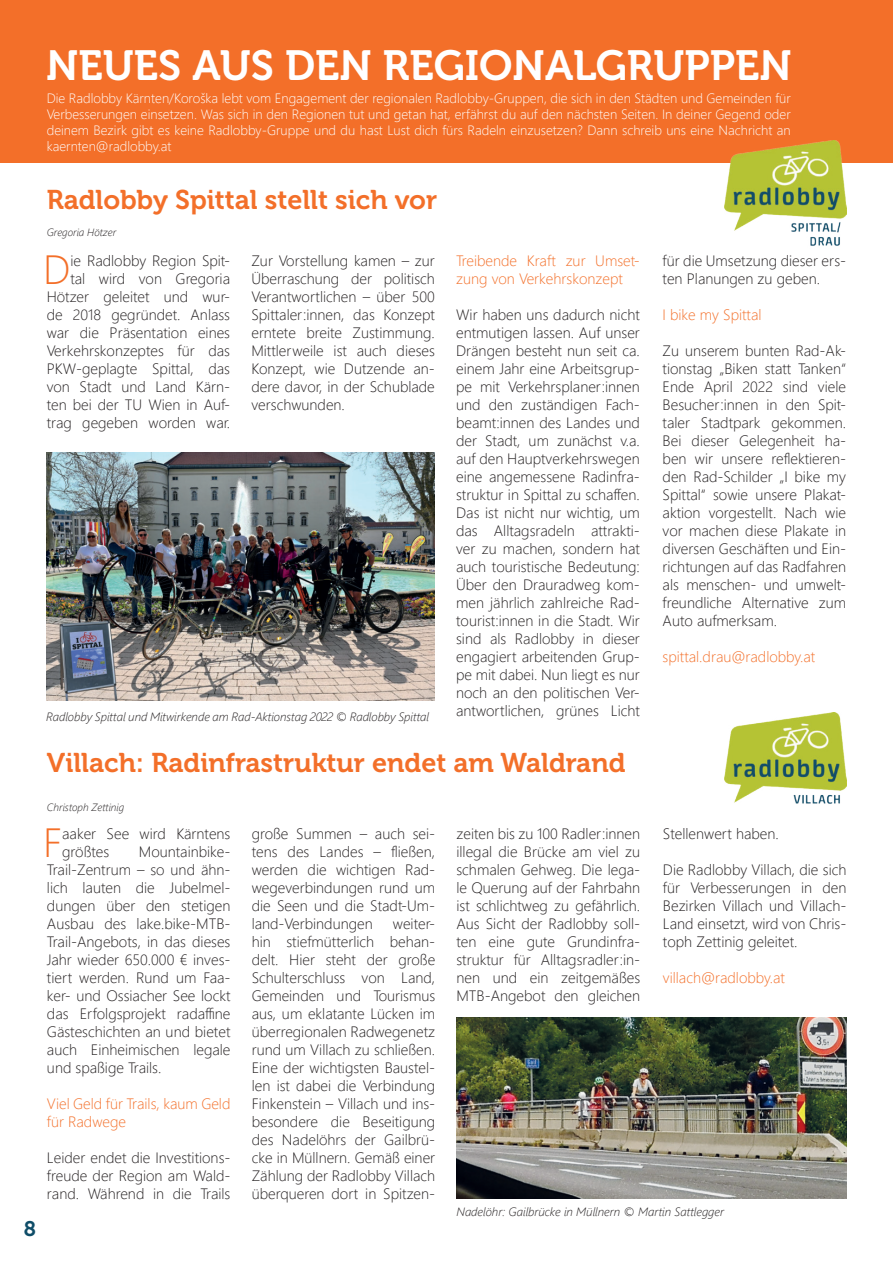
<style>
.page{position:relative;width:893px;height:1263px;background:#fff}
.page>*{position:absolute;margin:0;border:0;box-sizing:border-box;transform-origin:0 0}
.t1{font:42px "Museo 700";color:#fff}
.t2{font:300 40.65px "Segoe UI";color:#f36f29}
.t3{font:27px "Museo 700";color:#f36f29}
.t4{font:21px "Museo 700";color:#0f4d68}
.t5{font:300 15px/18px "Segoe UI";color:#231f20;text-align:justify}
.t6{font:300 15px/18px "Segoe UI";color:#f36f29}
.t7{font:300 13.5px/16.2px "Segoe UI";color:#fff;text-align:justify}
.t8{font:italic 300 12px "Segoe UI";color:#231f20}
.t9{font:italic 300 10.5px "Segoe UI";color:#231f20}
</style>
<div class="page">
<div style="left:0;top:0;width:893px;height:162px;background:#f36f29"></div>
<img style="left:46px;top:452px;width:389px;height:249px">
<img style="left:456px;top:1018px;width:390px;height:181px">
<img style="left:724px;top:140px;width:122px;height:106px">
<img style="left:724px;top:712px;width:122px;height:92px">
<h1 class="t1" style="left:46px;top:42px;width:747px">NEUES AUS DEN REGIONALGRUPPEN</h1>
<p class="t7" style="left:47px;top:91px;width:745px">Die Radlobby Kärnten/Koroška lebt vom Engagement der regionalen Radlobby-Gruppen, die sich in den Städten und Gemeinden für Verbesserungen einsetzen. Was sich in den Regionen tut und getan hat, erfährst du auf den nächsten Seiten. In deiner Gegend oder deinem Bezirk gibt es keine Radlobby-Gruppe und du hast Lust dich fürs Radeln einzusetzen? Dann schreib uns eine Nachricht an kaernten@radlobby.at</p>
<h3 class="t3" style="left:47px;top:185px;width:392px">Radlobby Spittal stellt sich vor</h3>
<p class="t9" style="left:47px;top:228px;width:71px">Gregoria Hötzer</p>
<p class="t5" style="left:47px;top:252px;width:185px;text-align:right">ie Radlobby Region Spit-<br>tal wird von Gregoria<br>Hötzer geleitet und wur&shy;de 2018 gegründet. Anlass war die Präsentation eines<br>Verkehrskonzeptes für das<br>PKW-geplagte Spittal, das von Stadt und Land Kärn&shy;ten bei der TU Wien in Auf&shy;trag gegeben worden war.</p>
<h2 class="t2" style="left:43px;top:252px;width:29px">D</h2>
<p class="t5" style="left:251px;top:252px;width:185px">Zur Vorstellung kamen – zur Überraschung der politisch Verantwortlichen – über 500<br>Spittaler:innen, das Konzept erntete breite Zustimmung.<br>Mittlerweile ist auch dieses Konzept, wie Dutzende an&shy;dere davor, in der Schublade verschwunden.</p>
<p class="t8" style="left:46px;top:712px;width:384px">Radlobby Spittal und Mitwirkende am Rad-Aktionstag 2022 © Radlobby Spittal</p>
<p class="t6" style="left:456px;top:252px;width:185px">Treibende Kraft zur Umset&shy;zung von Verkehrskonzept</p>
<p class="t5" style="left:456px;top:306px;width:185px">Wir haben uns dadurch nicht entmutigen lassen. Auf unser Drängen besteht nun seit ca. einem Jahr eine Arbeitsgrup&shy;pe mit Verkehrsplaner:innen und den zuständigen Fach&shy;beamt:innen des Landes und der Stadt, um zunächst v.a. auf den Hauptverkehrswegen eine angemessene Radinfra&shy;struktur in Spittal zu schaffen.<br>Das ist nicht nur wichtig, um das Alltagsradeln attrakti&shy;ver zu machen, sondern hat auch touristische Bedeutung:<br>Über den Drauradweg kom&shy;men jährlich zahlreiche Rad&shy;tourist:innen in die Stadt. Wir sind als Radlobby in dieser engagiert arbeitenden Grup&shy;pe mit dabei. Nun liegt es nur noch an den politischen Ver&shy;antwortlichen, grünes Licht</p>
<h3 class="t3" style="left:47px;top:748px;width:580px">Villach: Radinfrastruktur endet am Waldrand</h3>
<p class="t5" style="left:663px;top:252px;width:185px">für die Umsetzung dieser ers&shy;ten Planungen zu geben.</p>
<p class="t6" style="left:663px;top:306px;width:100px">I bike my Spittal</p>
<p class="t5" style="left:663px;top:342px;width:185px">Zu unserem bunten Rad-Ak&shy;tionstag „Biken statt Tanken“ Ende April 2022 sind viele Besucher:innen in den Spit&shy;taler Stadtpark gekommen.<br>Bei dieser Gelegenheit ha&shy;ben wir unsere reflektieren&shy;den Rad-Schilder „I bike my Spittal“ sowie unsere Plakat&shy;aktion vorgestellt. Nach wie vor machen diese Plakate in diversen Geschäften und Ein&shy;richtungen auf das Radfahren als menschen- und umwelt&shy;freundliche Alternative zum Auto aufmerksam.</p>
<p class="t6" style="left:663px;top:648px;width:154px">spittal.drau@radlobby.at</p>
<h3 class="t4" style="left:24px;top:1217px;width:14px">8</h3>
<p class="t9" style="left:47px;top:803px;width:79px">Christoph Zettinig</p>
<h2 class="t2" style="left:43px;top:826px;width:20px">F</h2>
<p class="t5" style="left:62px;top:826px;width:170px">aaker See wird Kärntens größtes</p>
<p class="t5" style="left:47px;top:844px;width:185px;text-indent:92px">Mountainbike-Trail-Zentrum – so und ähn&shy;lich lauten die Jubelmel&shy;dungen über den stetigen Ausbau des lake.bike-MTB-Trail-Angebots, in das dieses Jahr wieder 650.000 € inves&shy;tiert werden. Rund um Faa&shy;ker- und Ossiacher See lockt das Erfolgsprojekt radafÏne Gästeschichten an und bietet auch Einheimischen legale und spaßige Trails.</p>
<p class="t6" style="left:47px;top:1096px;width:185px">Viel Geld für Trails, kaum Geld für Radwege</p>
<p class="t5" style="left:47px;top:1150px;width:185px">Leider endet die Investitions&shy;freude der Region am Wald&shy;rand. Während in die Trails</p>
<p class="t5" style="left:252px;top:826px;width:185px">große Summen – auch sei&shy;tens des Landes – fließen, werden die wichtigen Rad&shy;wegeverbindungen rund um die Seen und die Stadt-Um&shy;land-Verbindungen</p>
<p class="t5" style="left:252px;top:916px;width:185px;text-indent:141px">weiter&shy;hin stiefmütterlich behan&shy;delt. Hier steht der große Schulterschluss von Land, Gemeinden und Tourismus aus, um eklatante Lücken im überregionalen Radwegenetz rund um Villach zu schließen.<br>Eine der wichtigsten Baustel&shy;len ist dabei die Verbindung Finkenstein – Villach und ins&shy;besondere die Beseitigung des Nadelöhrs der Gailbrü&shy;cke in Müllnern. Gemäß einer Zählung der Radlobby Villach überqueren dort in Spitzen-</p>
<p class="t5" style="left:456px;top:826px;width:185px">zeiten bis zu 100 Radler:innen illegal die Brücke am viel zu schmalen Gehweg. Die lega&shy;le Querung auf der Fahrbahn ist schlichtweg zu gefährlich.<br>Aus Sicht der Radlobby soll&shy;ten eine gute Grundinfra&shy;struktur für Alltagsradler:in&shy;nen und ein zeitgemäßes MTB-Angebot den gleichen</p>
<p class="t5" style="left:663px;top:826px;width:117px">Stellenwert haben.</p>
<p class="t5" style="left:663px;top:862px;width:185px">Die Radlobby Villach, die sich für Verbesserungen in den Bezirken Villach und Villach-Land einsetzt, wird von Chris&shy;toph Zettinig geleitet.</p>
<p class="t6" style="left:663px;top:970px;width:123px">villach@radlobby.at</p>
<p class="t8" style="left:456px;top:1207px;width:269px">Nadelöhr: Gailbrücke in Müllnern © Martin Sattlegger</p>
</div>
